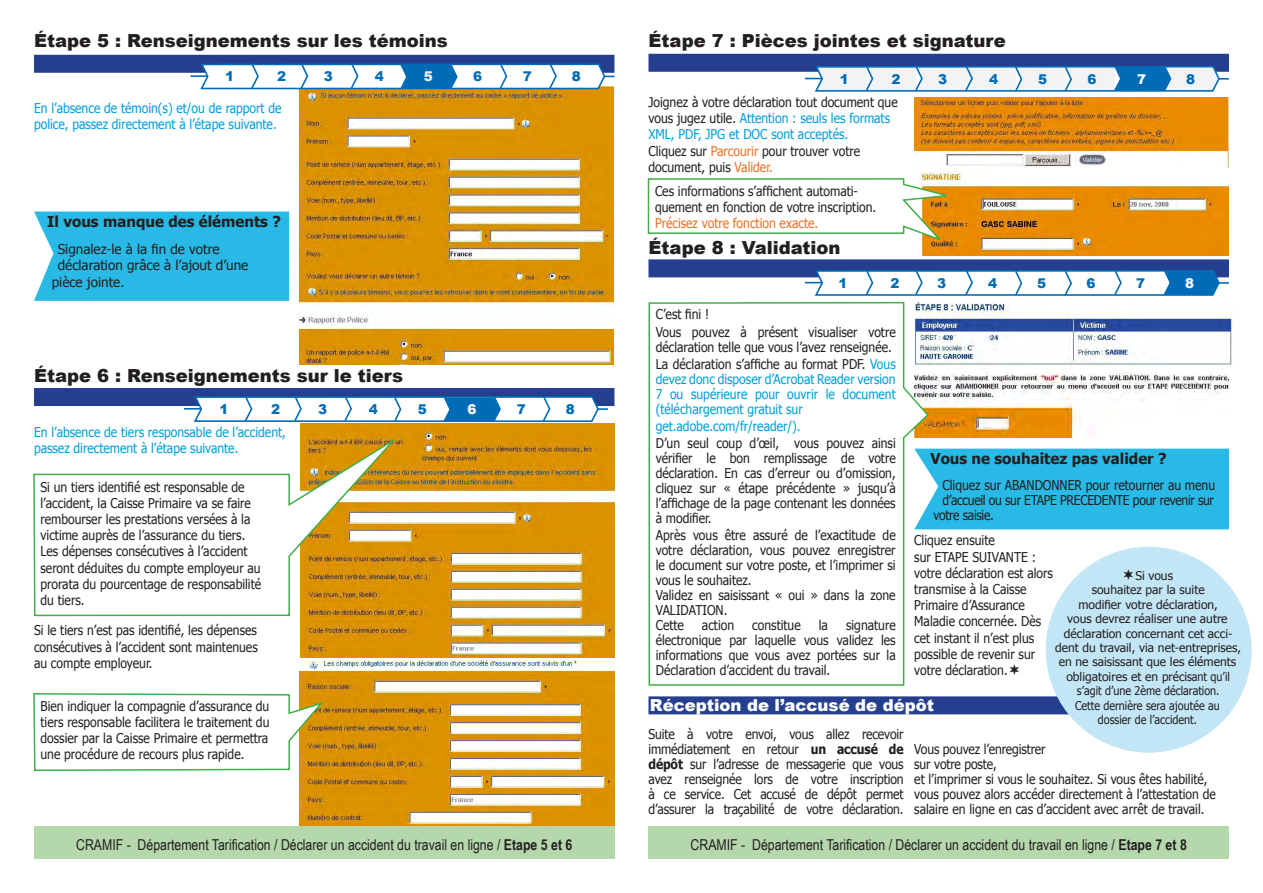
<style>
.page{position:relative;width:1263px;height:893px;background:#fff}
.page>*{position:absolute;margin:0;border:0;box-sizing:border-box;transform-origin:0 0}
.t1{font:900 18px "Arial";color:#231f20}
.t2{font:900 16.5px "Arial";color:#fff}
.t3{font:15px "Arial Narrow";color:#231f20}
.t4{font:700 15px "Tahoma";color:#231f20}
.t5{font:13.5px/16.2px "Tahoma";color:#231f20;scale:.9 1}
.t6{font:13.5px/15px "Tahoma";color:#009fda;scale:.9 1}
.t7{font:13.5px "Tahoma";color:#231f20}
.t8{font:13.5px "Tahoma";letter-spacing:-.025em;color:#231f20;scale:.9 1}
.t9{font:900 13.5px "Arial";color:#006bb6}
.t10{font:900 13.5px "Arial";color:#f2f3f4}
.t11{font:900 13.5px "Arial";color:#fff}
.t12{font:12px "Tahoma";color:#231f20}
.t13{font:12px "Tahoma";color:#231f20;scale:.9 1}
.s1{color:#009fda}
.s2{color:#f36e21}
.s3{color:#231f20}
.s4{font-weight:700}
</style>
<div class="page">
<img style="left:930px;top:373px;width:299px;height:65px">
<img style="left:300px;top:423px;width:314px;height:235px">
<img style="left:300px;top:660px;width:314px;height:166px">
<img style="left:300px;top:91px;width:313px;height:274px">
<img style="left:914px;top:97px;width:315px;height:71px">
<img style="left:918px;top:171px;width:311px;height:84px">
<img style="left:930px;top:303px;width:302px;height:63px">
<div style="left:34px;top:826px;width:580px;height:33px;background:#b5d7ac"></div>
<div style="left:648px;top:826px;width:581px;height:33px;background:#b5d7ac"></div>
<div style="left:648px;top:696px;width:581px;height:18px;background:#253f8e"></div>
<div style="left:34px;top:55px;width:580px;height:18px;background:#253f8e"></div>
<svg style="left:189px;top:63px;width:425px;height:28px"></svg>
<div style="left:34px;top:388px;width:580px;height:18px;background:#253f8e"></div>
<svg style="left:184px;top:396px;width:424px;height:28px"></svg>
<div style="left:648px;top:54px;width:581px;height:18px;background:#253f8e"></div>
<svg style="left:803px;top:66px;width:426px;height:26px"></svg>
<div style="left:648px;top:259px;width:581px;height:18px;background:#253f8e"></div>
<svg style="left:803px;top:270px;width:426px;height:26px"></svg>
<svg style="left:33px;top:433px;width:369px;height:184px"></svg>
<svg style="left:33px;top:692px;width:293px;height:80px"></svg>
<div style="left:34px;top:212px;width:255px;height:89px;background:#29b9e6"></div>
<svg style="left:648px;top:301px;width:282px;height:385px"></svg>
<div style="left:1046px;top:547px;width:206px;height:206px;background:#c3e6f6;border-radius:50%"></div>
<div style="left:914px;top:449px;width:315px;height:80px;background:#29b9e6"></div>
<svg style="left:647px;top:177px;width:308px;height:66px"></svg>
<p class="t1" style="left:34px;top:27px;width:415px">Étape 5 : Renseignements sur les témoins</p>
<p class="t9" style="left:225px;top:67px;width:11px">1</p>
<p class="t9" style="left:277px;top:67px;width:11px">2</p>
<p class="t9" style="left:324px;top:67px;width:11px">3</p>
<p class="t9" style="left:375px;top:67px;width:11px">4</p>
<p class="t10" style="left:424px;top:67px;width:11px">5</p>
<p class="t9" style="left:473px;top:67px;width:11px">6</p>
<p class="t9" style="left:523px;top:67px;width:11px">7</p>
<p class="t9" style="left:572px;top:67px;width:11px">8</p>
<p class="t6" style="left:34px;top:99px;width:277px;line-height:16.2px">En l’absence de témoin(s) et/ou de rapport de police, passez directement à l’étape suivante.</p>
<p class="t4" style="left:47px;top:211px;width:235px">Il vous manque des éléments ?</p>
<p class="t7" style="left:58px;top:240px;width:163px">Signalez-le à la fin de votre</p>
<p class="t7" style="left:58px;top:256px;width:192px">déclaration grâce à l’ajout d’une</p>
<p class="t7" style="left:52px;top:273px;width:74px">pièce jointe.</p>
<p class="t1" style="left:34px;top:362px;width:371px">Étape 6 : Renseignements sur le tiers</p>
<p class="t9" style="left:220px;top:400px;width:11px">1</p>
<p class="t9" style="left:271px;top:400px;width:11px">2</p>
<p class="t9" style="left:318px;top:400px;width:11px">3</p>
<p class="t9" style="left:369px;top:400px;width:11px">4</p>
<p class="t9" style="left:418px;top:400px;width:11px">5</p>
<p class="t11" style="left:467px;top:400px;width:11px">6</p>
<p class="t9" style="left:517px;top:400px;width:11px">7</p>
<p class="t9" style="left:566px;top:400px;width:11px">8</p>
<p class="t6" style="left:34px;top:423px;width:281px;line-height:16.2px">En l’absence de tiers responsable de l’accident, passez directement à l’étape suivante.</p>
<p class="t5" style="left:41px;top:478px;width:235px">Si un tiers identifié est responsable de l’accident, la Caisse Primaire va se faire rembourser les prestations versées à la</p>
<p class="t5" style="left:41px;top:527px;width:247px">victime auprès de l’assurance du tiers.<br>Les dépenses consécutives à l’accident seront déduites du compte employeur au prorata du pourcentage de responsabilité du tiers.</p>
<p class="t5" style="left:34px;top:622px;width:250px;text-align:justify">Si le tiers n’est pas identifié, les dépenses consécutives à l’accident sont maintenues au compte employeur.</p>
<p class="t5" style="left:41px;top:697px;width:256px;text-align:justify">Bien indiquer la compagnie d’assurance du tiers responsable facilitera le traitement du dossier par la Caisse Primaire et permettra une procédure de recours plus rapide.</p>
<p class="t1" style="left:648px;top:27px;width:359px">Étape 7 : Pièces jointes et signature</p>
<p class="t9" style="left:840px;top:69px;width:11px">1</p>
<p class="t9" style="left:891px;top:69px;width:11px">2</p>
<p class="t9" style="left:938px;top:69px;width:11px">3</p>
<p class="t9" style="left:989px;top:69px;width:11px">4</p>
<p class="t9" style="left:1038px;top:69px;width:11px">5</p>
<p class="t9" style="left:1088px;top:69px;width:11px">6</p>
<p class="t11" style="left:1137px;top:69px;width:11px">7</p>
<p class="t9" style="left:1186px;top:69px;width:11px">8</p>
<p class="t5" style="left:648px;top:93px;width:278px">Joignez à votre déclaration tout document que vous jugez utile. <span class="s1">Attention : seuls les formats<br>XML, PDF, JPG et DOC sont acceptés.</span></p>
<p class="t5" style="left:648px;top:142px;width:237px">Cliquez sur <span class="s2">Parcourir</span> pour trouver votre document, puis <span class="s2">Valider.</span></p>
<p class="t5" style="left:655px;top:182px;width:247px">Ces informations s’affichent automati&shy;quement en fonction de votre inscription.<br><span class="s2">Précisez votre fonction exacte.</span></p>
<p class="t1" style="left:648px;top:235px;width:194px">Étape 8 : Validation</p>
<p class="t9" style="left:838px;top:274px;width:11px">1</p>
<p class="t9" style="left:890px;top:274px;width:11px">2</p>
<p class="t9" style="left:937px;top:274px;width:11px">3</p>
<p class="t9" style="left:988px;top:274px;width:11px">4</p>
<p class="t9" style="left:1037px;top:274px;width:11px">5</p>
<p class="t9" style="left:1086px;top:274px;width:11px">6</p>
<p class="t9" style="left:1136px;top:274px;width:11px">7</p>
<p class="t10" style="left:1185px;top:274px;width:11px">8</p>
<p class="t5" style="left:656px;top:306px;width:61px">C’est fini !</p>
<p class="t5" style="left:656px;top:324px;width:268px;line-height:15px">Vous pouvez à présent visualiser votre déclaration telle que vous l’avez renseignée.</p>
<p class="t6" style="left:656px;top:356px;width:268px;text-align:justify"><span class="s3">La déclaration s’affiche au format PDF.</span> Vous devez donc disposer d’Acrobat Reader version 7 ou supérieure pour ouvrir le document (téléchargement gratuit sur</p>
<p class="t6" style="left:656px;top:418px;width:162px">get.adobe.com/fr/reader/).</p>
<p class="t5" style="left:656px;top:435px;width:268px;line-height:15px;text-align:justify">D’un seul coup d’œil, vous pouvez ainsi vérifier le bon remplissage de votre déclaration. En cas d’erreur ou d’omission, cliquez sur « étape précédente » jusqu’à l’affichage de la page contenant les données à modifier.</p>
<p class="t5" style="left:656px;top:527px;width:268px;line-height:15px;text-align:justify">Après vous être assuré de l’exactitude de votre déclaration, vous pouvez enregistrer le document sur votre poste, et l’imprimer si vous le souhaitez.</p>
<p class="t5" style="left:656px;top:587px;width:268px;line-height:15px">Validez en saisissant « oui » dans la zone<br>VALIDATION.</p>
<p class="t5" style="left:656px;top:616px;width:33px">Cette</p>
<p class="t5" style="left:702px;top:616px;width:37px">action</p>
<p class="t5" style="left:752px;top:616px;width:55px">constitue</p>
<p class="t5" style="left:819px;top:616px;width:12px">la</p>
<p class="t4" style="left:930px;top:448px;width:238px">Vous ne souhaitez pas valider ?</p>
<p class="t5" style="left:942px;top:476px;width:304px">Cliquez sur ABANDONNER pour retourner au menu</p>
<p class="t8" style="left:942px;top:491px;width:303px">d’accueil ou sur ETAPE PRECEDENTE pour revenir sur</p>
<p class="t8" style="left:933px;top:506px;width:68px">votre saisie.</p>
<p class="t5" style="left:914px;top:532px;width:156px">Cliquez ensuite<br>sur ETAPE SUIVANTE : votre déclaration est alors transmise à la Caisse<br>Primaire d’Assurance<br>Maladie concernée. Dès cet instant il n’est plus possible de revenir sur votre déclaration.</p>
<p class="t12" style="left:1135px;top:568px;width:39px">Si vous</p>
<p class="t12" style="left:1092px;top:582px;width:114px">souhaitez par la suite</p>
<p class="t12" style="left:1078px;top:596px;width:141px">modifier votre déclaration,</p>
<p class="t12" style="left:1067px;top:611px;width:162px">vous devrez réaliser une autre</p>
<p class="t12" style="left:1064px;top:625px;width:170px">déclaration concernant cet acci-</p>
<p class="t12" style="left:1055px;top:640px;width:188px">dent du travail, via net-entreprises,</p>
<p class="t12" style="left:1059px;top:654px;width:179px">en ne saisissant que les éléments</p>
<p class="t12" style="left:1066px;top:668px;width:165px">obligatoires et en précisant qu’il</p>
<p class="t13" style="left:1077px;top:683px;width:160px">s’agit d’une 2ème déclaration.</p>
<p class="t13" style="left:1075px;top:697px;width:162px">Cette dernière sera ajoutée au</p>
<p class="t13" style="left:1098px;top:712px;width:112px">dossier de l’accident.</p>
<p class="t5" style="left:656px;top:617px;width:268px;line-height:15px;text-align:justify;text-indent:190px">signature électronique par laquelle vous validez les informations que vous avez portées sur la Déclaration d’accident du travail.</p>
<p class="t2" style="left:650px;top:693px;width:286px">Réception de l’accusé de dépôt</p>
<p class="t5" style="left:648px;top:725px;width:285px;line-height:15px;text-align:justify">Suite à votre envoi, vous allez recevoir immédiatement en retour <span class="s4">un accusé de dépôt</span> sur l’adresse de messagerie que vous avez renseignée lors de votre inscription à ce service. Cet accusé de dépôt permet d’assurer la traçabilité de votre déclaration.</p>
<p class="t5" style="left:914px;top:740px;width:147px">Vous pouvez l’enregistrer</p>
<p class="t5" style="left:914px;top:755px;width:93px">sur votre poste,</p>
<p class="t5" style="left:914px;top:770px;width:336px;line-height:15px">et l’imprimer si vous le souhaitez. Si vous êtes habilité, vous pouvez alors accéder directement à l’attestation de salaire en ligne en cas d’accident avec arrêt de travail.</p>
<p class="t3" style="left:76px;top:833px;width:498px">CRAMIF - Département Tarification / Déclarer un accident du travail en ligne / <span class="s4">Etape 5 et 6</span></p>
<p class="t3" style="left:691px;top:833px;width:498px">CRAMIF - Département Tarification / Déclarer un accident du travail en ligne / <span class="s4">Etape 7 et 8</span></p>
</div>
